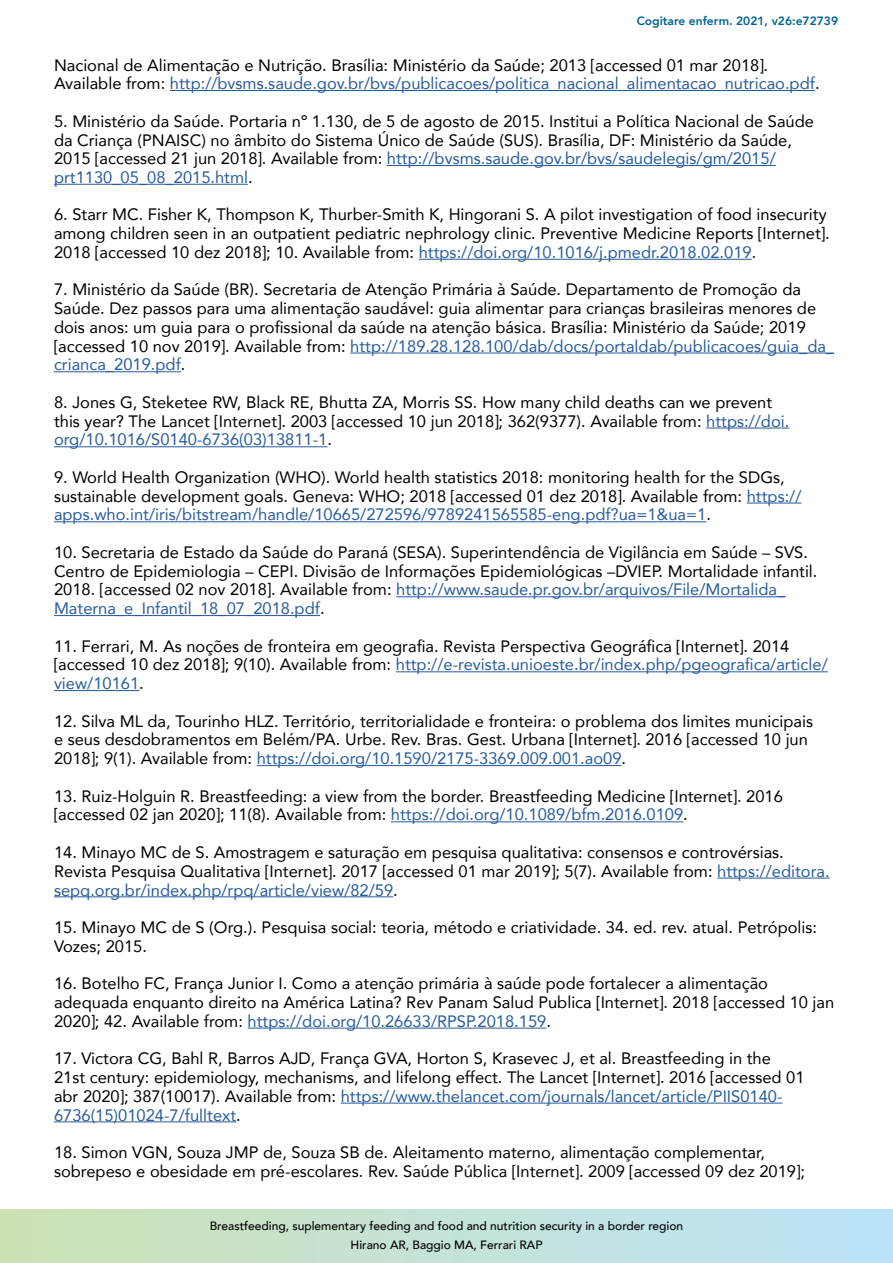
<style>
.page{position:relative;width:893px;height:1263px;background:#fff}
.page>*{position:absolute;margin:0;border:0;box-sizing:border-box;transform-origin:0 0}
.t1{font:16.5px/18.8px "Avenir";color:#000}
.t2{font:500 12px/18.6px "Avenir";color:#000;text-align:center}
.t3{font:800 12px "Avenir";color:#00658f}
.s1{color:#275b9b}
</style>
<div class="page">
<svg style="left:0;top:1209px;width:893px;height:54px;background:#c4e2d6"></svg>
<hr style="left:170px;top:90px;width:645px;height:1px;background:#275b9b">
<hr style="left:387px;top:165px;width:389px;height:1px;background:#275b9b">
<hr style="left:54px;top:184px;width:194px;height:1px;background:#275b9b">
<hr style="left:419px;top:259px;width:333px;height:1px;background:#275b9b">
<hr style="left:350px;top:353px;width:484px;height:1px;background:#275b9b">
<hr style="left:54px;top:371px;width:127px;height:1px;background:#275b9b">
<hr style="left:706px;top:428px;width:83px;height:1px;background:#275b9b">
<hr style="left:54px;top:446px;width:273px;height:1px;background:#275b9b">
<hr style="left:747px;top:503px;width:54px;height:1px;background:#275b9b">
<hr style="left:54px;top:521px;width:652px;height:1px;background:#275b9b">
<hr style="left:396px;top:596px;width:389px;height:1px;background:#275b9b">
<hr style="left:54px;top:615px;width:266px;height:1px;background:#275b9b">
<hr style="left:396px;top:671px;width:432px;height:1px;background:#275b9b">
<hr style="left:54px;top:690px;width:85px;height:1px;background:#275b9b">
<hr style="left:257px;top:765px;width:364px;height:1px;background:#275b9b">
<hr style="left:391px;top:821px;width:292px;height:1px;background:#275b9b">
<hr style="left:717px;top:878px;width:113px;height:1px;background:#275b9b">
<hr style="left:54px;top:896px;width:339px;height:1px;background:#275b9b">
<hr style="left:248px;top:1028px;width:298px;height:1px;background:#275b9b">
<hr style="left:341px;top:1103px;width:442px;height:1px;background:#275b9b">
<hr style="left:54px;top:1121px;width:182px;height:1px;background:#275b9b">
<p class="t3" style="left:637px;top:12px;width:203px">Cogitare enferm. 2021, v26:e72739</p>
<p class="t1" style="left:54px;top:55px;width:767px">Nacional de Alimentação e Nutrição. Brasília: Ministério da Saúde; 2013 [accessed 01 mar 2018].<br>Available from: <span class="s1">http://bvsms.saude.gov.br/bvs/publicacoes/politica_nacional_alimentacao_nutricao.pdf</span>.</p>
<p class="t1" style="left:54px;top:111px;width:762px">5. Ministério da Saúde. Portaria nº 1.130, de 5 de agosto de 2015. Institui a Política Nacional de Saúde da Criança (PNAISC) no âmbito do Sistema Único de Saúde (SUS). Brasília, DF: Ministério da Saúde, 2015 [accessed 21 jun 2018]. Available from: <span class="s1">http://bvsms.saude.gov.br/bvs/saudelegis/gm/2015/ prt1130_05_08_2015.html</span>.</p>
<p class="t1" style="left:54px;top:205px;width:777px">6. Starr MC. Fisher K, Thompson K, Thurber-Smith K, Hingorani S. A pilot investigation of food insecurity among children seen in an outpatient pediatric nephrology clinic. Preventive Medicine Reports [Internet].<br>2018 [accessed 10 dez 2018]; 10. Available from: <span class="s1">https://doi.org/10.1016/j.pmedr.2018.02.019</span>.</p>
<p class="t1" style="left:54px;top:280px;width:782px">7. Ministério da Saúde (BR). Secretaria de Atenção Primária à Saúde. Departamento de Promoção da Saúde. Dez passos para uma alimentação saudável: guia alimentar para crianças brasileiras menores de dois anos: um guia para o profissional da saúde na atenção básica. Brasília: Ministério da Saúde; 2019 [accessed 10 nov 2019]. Available from: <span class="s1">http://189.28.128.100/dab/docs/portaldab/publicacoes/guia_da_ crianca_2019.pdf</span>.</p>
<p class="t1" style="left:54px;top:392px;width:737px">8. Jones G, Steketee RW, Black RE, Bhutta ZA, Morris SS. How many child deaths can we prevent this year? The Lancet [Internet]. 2003 [accessed 10 jun 2018]; 362(9377). Available from: <span class="s1">https://doi. org/10.1016/S0140-6736(03)13811-1</span>.</p>
<p class="t1" style="left:54px;top:467px;width:749px">9. World Health Organization (WHO). World health statistics 2018: monitoring health for the SDGs, sustainable development goals. Geneva: WHO; 2018 [accessed 01 dez 2018]. Available from: <span class="s1">https:// apps.who.int/iris/bitstream/handle/10665/272596/9789241565585-eng.pdf?ua=1&amp;ua=1</span>.</p>
<p class="t1" style="left:54px;top:542px;width:765px">10. Secretaria de Estado da Saúde do Paraná (SESA). Superintendência de Vigilância em Saúde – SVS.<br>Centro de Epidemiologia – CEPI. Divisão de Informações Epidemiológicas –DVIEP. Mortalidade infantil.<br>2018. [accessed 02 nov 2018]. Available from: <span class="s1">http://www.saude.pr.gov.br/arquivos/File/Mortalida_ Materna_e_Infantil_18_07_2018.pdf</span>.</p>
<p class="t1" style="left:54px;top:636px;width:775px">11. Ferrari, M. As noções de fronteira em geografia. Revista Perspectiva Geográfica [Internet]. 2014 [accessed 10 dez 2018]; 9(10). Available from: <span class="s1">http://e-revista.unioeste.br/index.php/pgeografica/article/ view/10161</span>.</p>
<p class="t1" style="left:54px;top:711px;width:761px">12. Silva ML da, Tourinho HLZ. Território, territorialidade e fronteira: o problema dos limites municipais e seus desdobramentos em Belém/PA. Urbe. Rev. Bras. Gest. Urbana [Internet]. 2016 [accessed 10 jun<br>2018]; 9(1). Available from: <span class="s1">https://doi.org/10.1590/2175-3369.009.001.ao09</span>.</p>
<p class="t1" style="left:54px;top:786px;width:730px">13. Ruiz-Holguin R. Breastfeeding: a view from the border. Breastfeeding Medicine [Internet]. 2016 [accessed 02 jan 2020]; 11(8). Available from: <span class="s1">https://doi.org/10.1089/bfm.2016.0109</span>.</p>
<p class="t1" style="left:54px;top:842px;width:777px">14. Minayo MC de S. Amostragem e saturação em pesquisa qualitativa: consensos e controvérsias.<br>Revista Pesquisa Qualitativa [Internet]. 2017 [accessed 01 mar 2019]; 5(7). Available from: <span class="s1">https://editora. sepq.org.br/index.php/rpq/article/view/82/59</span>.</p>
<p class="t1" style="left:54px;top:917px;width:765px">15. Minayo MC de S (Org.). Pesquisa social: teoria, método e criatividade. 34. ed. rev. atual. Petrópolis:<br>Vozes; 2015.</p>
<p class="t1" style="left:54px;top:974px;width:782px">16. Botelho FC, França Junior I. Como a atenção primária à saúde pode fortalecer a alimentação adequada enquanto direito na América Latina? Rev Panam Salud Publica [Internet]. 2018 [accessed 10 jan<br>2020]; 42. Available from: <span class="s1">https://doi.org/10.26633/RPSP.2018.159</span>.</p>
<p class="t1" style="left:54px;top:1049px;width:752px">17. Victora CG, Bahl R, Barros AJD, França GVA, Horton S, Krasevec J, et al. Breastfeeding in the 21st century: epidemiology, mechanisms, and lifelong effect. The Lancet [Internet]. 2016 [accessed 01 abr 2020]; 387(10017). Available from: <span class="s1">https://www.thelancet.com/journals/lancet/article/PIIS0140- 6736(15)01024-7/fulltext</span>.</p>
<p class="t1" style="left:54px;top:1142px;width:752px">18. Simon VGN, Souza JMP de, Souza SB de. Aleitamento materno, alimentação complementar, sobrepeso e obesidade em pré-escolares. Rev. Saúde Pública [Internet]. 2009 [accessed 09 dez 2019];</p>
<p class="t2" style="left:210px;top:1216px;width:475px">Breastfeeding, suplementary feeding and food and nutrition security in a border region<br>Hirano AR, Baggio MA, Ferrari RAP</p>
</div>
